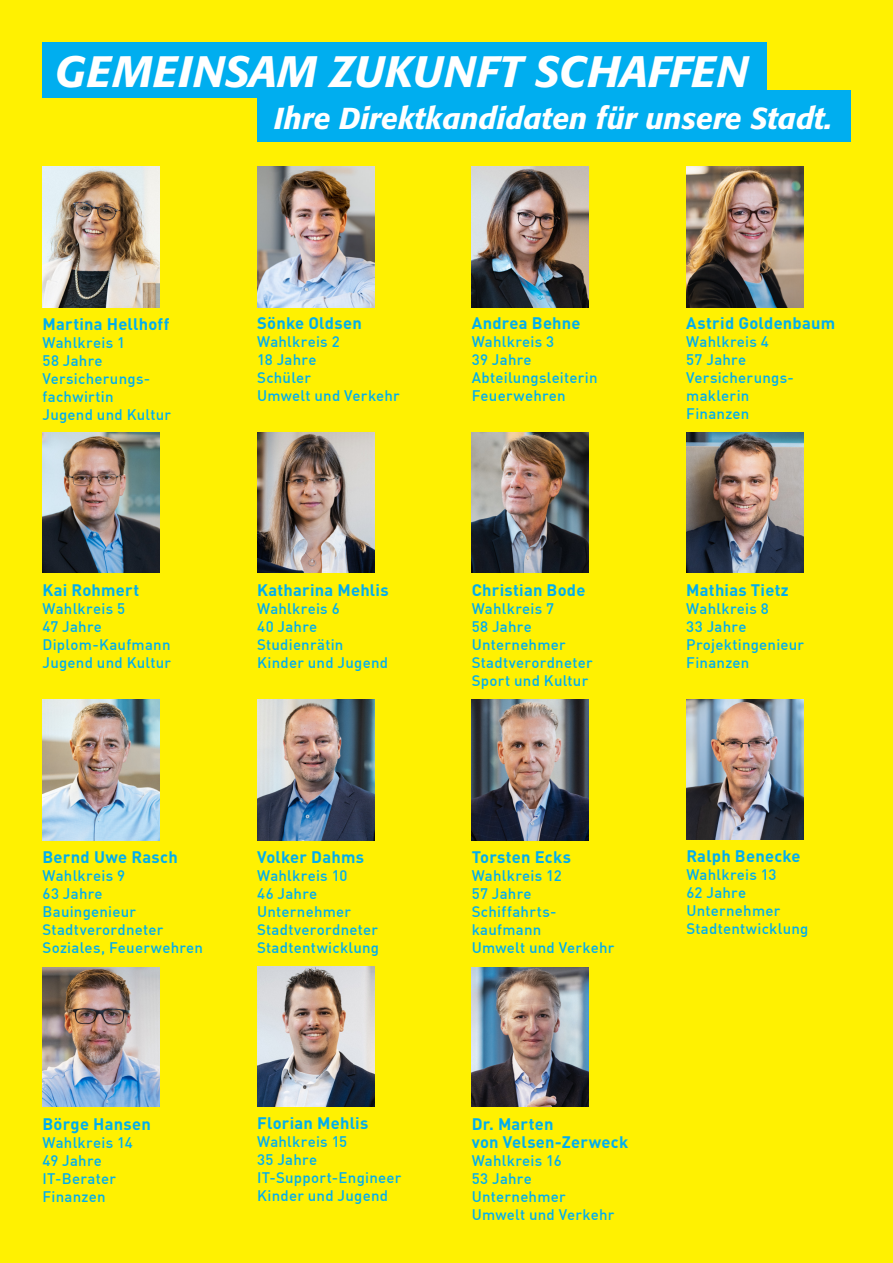
<style>
.page{position:relative;width:893px;height:1263px;background:#fff101}
.page>*{position:absolute;margin:0;border:0;box-sizing:border-box;transform-origin:0 0}
.t1{font:italic 500 43.5px "Formata";letter-spacing:.02em;color:#fff}
.t2{font:italic 500 30px "Formata";color:#fff}
.t3{font:700 16.5px/18.8px "DIN";letter-spacing:.015em;color:#00aeef}
.t4{font:500 15px/18px "DIN";letter-spacing:.015em;color:#00aeef}
</style>
<div class="page">
<img style="left:43px;top:167px;width:117px;height:140px">
<img style="left:686px;top:700px;width:117px;height:139px">
<img style="left:257px;top:167px;width:117px;height:140px">
<img style="left:257px;top:967px;width:117px;height:139px">
<img style="left:472px;top:167px;width:117px;height:140px">
<img style="left:43px;top:967px;width:117px;height:140px">
<img style="left:686px;top:167px;width:117px;height:140px">
<img style="left:472px;top:967px;width:117px;height:140px">
<img style="left:43px;top:432px;width:117px;height:141px">
<img style="left:257px;top:432px;width:117px;height:141px">
<img style="left:472px;top:432px;width:117px;height:141px">
<img style="left:686px;top:432px;width:117px;height:141px">
<img style="left:43px;top:700px;width:117px;height:140px">
<img style="left:257px;top:700px;width:117px;height:140px">
<img style="left:472px;top:700px;width:117px;height:140px">
<div style="left:43px;top:43px;width:724px;height:55px;background:#00aeef"></div>
<div style="left:257px;top:90px;width:593px;height:51px;background:#00aeef"></div>
<h1 class="t1" style="left:55px;top:45px;width:695px">GEMEINSAM ZUKUNFT SCHAFFEN</h1>
<h2 class="t2" style="left:274px;top:100px;width:560px">Ihre Direktkandidaten für unsere Stadt.</h2>
<p class="t3" style="left:43px;top:314px;width:128px">Martina Hellhoff</p>
<p class="t4" style="left:43px;top:333px;width:130px">Wahlkreis 1<br>58 Jahre<br>Versicherungs&shy;fachwirtin<br>Jugend und Kultur</p>
<p class="t3" style="left:43px;top:579px;width:98px">Kai Rohmert</p>
<p class="t4" style="left:43px;top:599px;width:130px">Wahlkreis 5<br>47 Jahre<br>Diplom-Kaufmann<br>Jugend und Kultur</p>
<p class="t3" style="left:257px;top:313px;width:106px">Sönke Oldsen</p>
<p class="t4" style="left:257px;top:332px;width:144px">Wahlkreis 2<br>18 Jahre<br>Schüler<br>Umwelt und Verkehr</p>
<p class="t3" style="left:257px;top:579px;width:133px">Katharina Mehlis</p>
<p class="t4" style="left:257px;top:599px;width:133px">Wahlkreis 6<br>40 Jahre<br>Studienrätin<br>Kinder und Jugend</p>
<p class="t3" style="left:43px;top:847px;width:137px">Bernd Uwe Rasch</p>
<p class="t4" style="left:43px;top:866px;width:162px">Wahlkreis 9<br>63 Jahre<br>Bauingenieur<br>Stadtverordneter<br>Soziales, Feuerwehren</p>
<p class="t3" style="left:257px;top:847px;width:108px">Volker Dahms</p>
<p class="t4" style="left:257px;top:866px;width:124px">Wahlkreis 10<br>46 Jahre<br>Unternehmer<br>Stadtverordneter<br>Stadtentwicklung</p>
<p class="t3" style="left:43px;top:1114px;width:110px">Börge Hansen</p>
<p class="t4" style="left:43px;top:1133px;width:92px">Wahlkreis 14<br>49 Jahre<br>IT-Berater<br>Finanzen</p>
<p class="t3" style="left:257px;top:1113px;width:113px">Florian Mehlis</p>
<p class="t4" style="left:257px;top:1132px;width:146px">Wahlkreis 15<br>35 Jahre<br>IT-Support-Engineer<br>Kinder und Jugend</p>
<p class="t3" style="left:472px;top:313px;width:110px">Andrea Behne</p>
<p class="t4" style="left:472px;top:332px;width:127px">Wahlkreis 3<br>39 Jahre<br>Abteilungsleiterin<br>Feuerwehren</p>
<p class="t3" style="left:686px;top:313px;width:150px">Astrid Goldenbaum</p>
<p class="t4" style="left:686px;top:332px;width:109px">Wahlkreis 4<br>57 Jahre<br>Versicherungs&shy;maklerin<br>Finanzen</p>
<p class="t3" style="left:472px;top:579px;width:115px">Christian Bode</p>
<p class="t4" style="left:472px;top:599px;width:122px">Wahlkreis 7<br>58 Jahre<br>Unternehmer<br>Stadtverordneter<br>Sport und Kultur</p>
<p class="t3" style="left:472px;top:847px;width:101px">Torsten Ecks</p>
<p class="t4" style="left:472px;top:866px;width:144px">Wahlkreis 12<br>57 Jahre<br>Schiffahrts&shy;kaufmann<br>Umwelt und Verkehr</p>
<p class="t3" style="left:686px;top:579px;width:104px">Mathias Tietz</p>
<p class="t4" style="left:686px;top:599px;width:119px">Wahlkreis 8<br>33 Jahre<br>Projektingenieur<br>Finanzen</p>
<p class="t3" style="left:686px;top:846px;width:116px">Ralph Benecke</p>
<p class="t4" style="left:686px;top:865px;width:124px">Wahlkreis 13<br>62 Jahre<br>Unternehmer<br>Stadtentwicklung</p>
<p class="t3" style="left:472px;top:1114px;width:158px">Dr. Marten<br>von Velsen-Zerweck</p>
<p class="t4" style="left:472px;top:1151px;width:144px">Wahlkreis 16<br>53 Jahre<br>Unternehmer<br>Umwelt und Verkehr</p>
</div>
